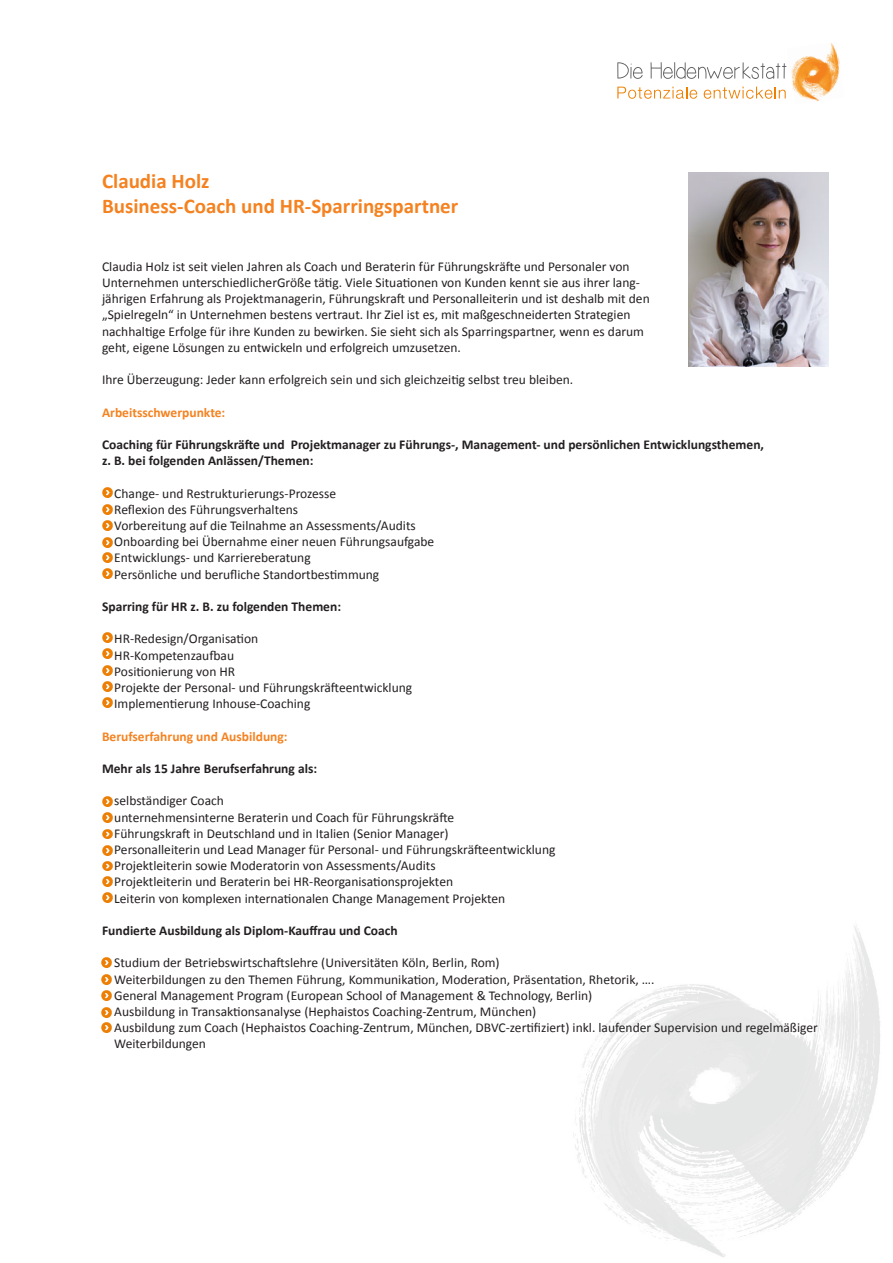
<style>
.page{position:relative;width:893px;height:1263px;background:#fff}
.page>*{position:absolute;margin:0;border:0;box-sizing:border-box;transform-origin:0 0}
.t1{font:700 21px "Calibri";color:#f58220}
.t2{font:13.5px "Calibri";color:#231f20}
.t3{font:700 13.5px "Calibri";color:#231f20}
.t4{font:700 13.5px "Calibri";color:#f58220}
</style>
<div class="page">
<img style="left:573px;top:926px;width:308px;height:331px">
<svg style="left:617px;top:62px;width:26px;height:17px"></svg>
<svg style="left:651px;top:62px;width:135px;height:17px"></svg>
<svg style="left:617px;top:87px;width:80px;height:12px"></svg>
<svg style="left:704px;top:87px;width:82px;height:12px"></svg>
<img style="left:791px;top:43px;width:49px;height:59px">
<svg style="left:102px;top:488px;width:10px;height:10px"></svg>
<svg style="left:102px;top:504px;width:10px;height:10px"></svg>
<svg style="left:102px;top:521px;width:10px;height:10px"></svg>
<svg style="left:102px;top:537px;width:10px;height:10px"></svg>
<svg style="left:102px;top:553px;width:10px;height:25px"></svg>
<svg style="left:102px;top:796px;width:10px;height:10px"></svg>
<svg style="left:102px;top:812px;width:10px;height:10px"></svg>
<svg style="left:102px;top:829px;width:10px;height:10px"></svg>
<svg style="left:102px;top:845px;width:10px;height:10px"></svg>
<svg style="left:102px;top:861px;width:10px;height:25px"></svg>
<svg style="left:102px;top:892px;width:10px;height:10px"></svg>
<svg style="left:102px;top:632px;width:10px;height:10px"></svg>
<svg style="left:102px;top:649px;width:10px;height:10px"></svg>
<svg style="left:102px;top:665px;width:10px;height:10px"></svg>
<svg style="left:102px;top:682px;width:10px;height:25px"></svg>
<svg style="left:101px;top:958px;width:10px;height:9px"></svg>
<svg style="left:101px;top:974px;width:10px;height:10px"></svg>
<svg style="left:101px;top:990px;width:10px;height:10px"></svg>
<svg style="left:101px;top:1007px;width:10px;height:25px"></svg>
<img style="left:689px;top:172px;width:139px;height:195px">
<p class="t1" style="left:102px;top:168px;width:109px">Claudia Holz</p>
<p class="t1" style="left:102px;top:193px;width:358px">Business-Coach und HR-Sparringspartner</p>
<p class="t2" style="left:102px;top:258px;width:529px">Claudia Holz ist seit vielen Jahren als Coach und Beraterin für Führungskräfte und Personaler von</p>
<p class="t2" style="left:102px;top:274px;width:539px">Unternehmen unterschiedlicherGröße tätig. Viele Situationen von Kunden kennt sie aus ihrer lang-</p>
<p class="t2" style="left:102px;top:290px;width:549px">jährigen Erfahrung als Projektmanagerin, Führungskraft und Personalleiterin und ist deshalb mit den</p>
<p class="t2" style="left:102px;top:306px;width:530px">„Spielregeln“ in Unternehmen bestens vertraut. Ihr Ziel ist es, mit maßgeschneiderten Strategien</p>
<p class="t2" style="left:102px;top:323px;width:543px">nachhaltige Erfolge für ihre Kunden zu bewirken. Sie sieht sich als Sparringspartner, wenn es darum</p>
<p class="t2" style="left:102px;top:339px;width:360px">geht, eigene Lösungen zu entwickeln und erfolgreich umzusetzen.</p>
<p class="t2" style="left:102px;top:371px;width:473px">Ihre Überzeugung: Jeder kann erfolgreich sein und sich gleichzeitig selbst treu bleiben.</p>
<p class="t4" style="left:102px;top:403px;width:125px">Arbeitsschwerpunkte:</p>
<p class="t3" style="left:102px;top:436px;width:664px">Coaching für Führungskräfte und Projektmanager zu Führungs-, Management- und persönlichen Entwicklungsthemen,</p>
<p class="t3" style="left:102px;top:452px;width:213px">z. B. bei folgenden Anlässen/Themen:</p>
<p class="t2" style="left:114px;top:485px;width:223px">Change- und Restrukturierungs-Prozesse</p>
<p class="t2" style="left:114px;top:501px;width:185px">Reflexion des Führungsverhaltens</p>
<p class="t2" style="left:114px;top:517px;width:303px">Vorbereitung auf die Teilnahme an Assessments/Audits</p>
<p class="t2" style="left:114px;top:533px;width:321px">Onboarding bei Übernahme einer neuen Führungsaufgabe</p>
<p class="t2" style="left:114px;top:549px;width:198px">Entwicklungs- und Karriereberatung</p>
<p class="t2" style="left:114px;top:566px;width:267px">Persönliche und berufliche Standortbestimmung</p>
<p class="t3" style="left:102px;top:598px;width:241px">Sparring für HR z. B. zu folgenden Themen:</p>
<p class="t2" style="left:114px;top:630px;width:146px">HR-Redesign/Organisation</p>
<p class="t2" style="left:114px;top:647px;width:121px">HR-Kompetenzaufbau</p>
<p class="t2" style="left:114px;top:663px;width:123px">Positionierung von HR</p>
<p class="t2" style="left:114px;top:679px;width:299px">Projekte der Personal- und Führungskräfteentwicklung</p>
<p class="t2" style="left:114px;top:695px;width:198px">Implementierung Inhouse-Coaching</p>
<p class="t4" style="left:102px;top:727px;width:187px">Berufserfahrung und Ausbildung:</p>
<p class="t3" style="left:102px;top:760px;width:217px">Mehr als 15 Jahre Berufserfahrung als:</p>
<p class="t2" style="left:114px;top:792px;width:111px">selbständiger Coach</p>
<p class="t2" style="left:114px;top:809px;width:341px">unternehmensinterne Beraterin und Coach für Führungskräfte</p>
<p class="t2" style="left:114px;top:825px;width:336px">Führungskraft in Deutschland und in Italien (Senior Manager)</p>
<p class="t2" style="left:114px;top:841px;width:443px">Personalleiterin und Lead Manager für Personal- und Führungskräfteentwicklung</p>
<p class="t2" style="left:114px;top:857px;width:323px">Projektleiterin sowie Moderatorin von Assessments/Audits</p>
<p class="t2" style="left:114px;top:873px;width:340px">Projektleiterin und Beraterin bei HR-Reorganisationsprojekten</p>
<p class="t2" style="left:114px;top:890px;width:393px">Leiterin von komplexen internationalen Change Management Projekten</p>
<p class="t3" style="left:102px;top:922px;width:297px">Fundierte Ausbildung als Diplom-Kauffrau und Coach</p>
<p class="t2" style="left:114px;top:954px;width:387px">Studium der Betriebswirtschaftslehre (Universitäten Köln, Berlin, Rom)</p>
<p class="t2" style="left:114px;top:971px;width:542px">Weiterbildungen zu den Themen Führung, Kommunikation, Moderation, Präsentation, Rhetorik, ….</p>
<p class="t2" style="left:114px;top:987px;width:480px">General Management Program (European School of Management &amp; Technology, Berlin)</p>
<p class="t2" style="left:114px;top:1003px;width:424px">Ausbildung in Transaktionsanalyse (Hephaistos Coaching-Zentrum, München)</p>
<p class="t2" style="left:114px;top:1019px;width:705px">Ausbildung zum Coach (Hephaistos Coaching-Zentrum, München, DBVC-zertifiziert) inkl. laufender Supervision und regelmäßiger</p>
<p class="t2" style="left:114px;top:1035px;width:93px">Weiterbildungen</p>
</div>
